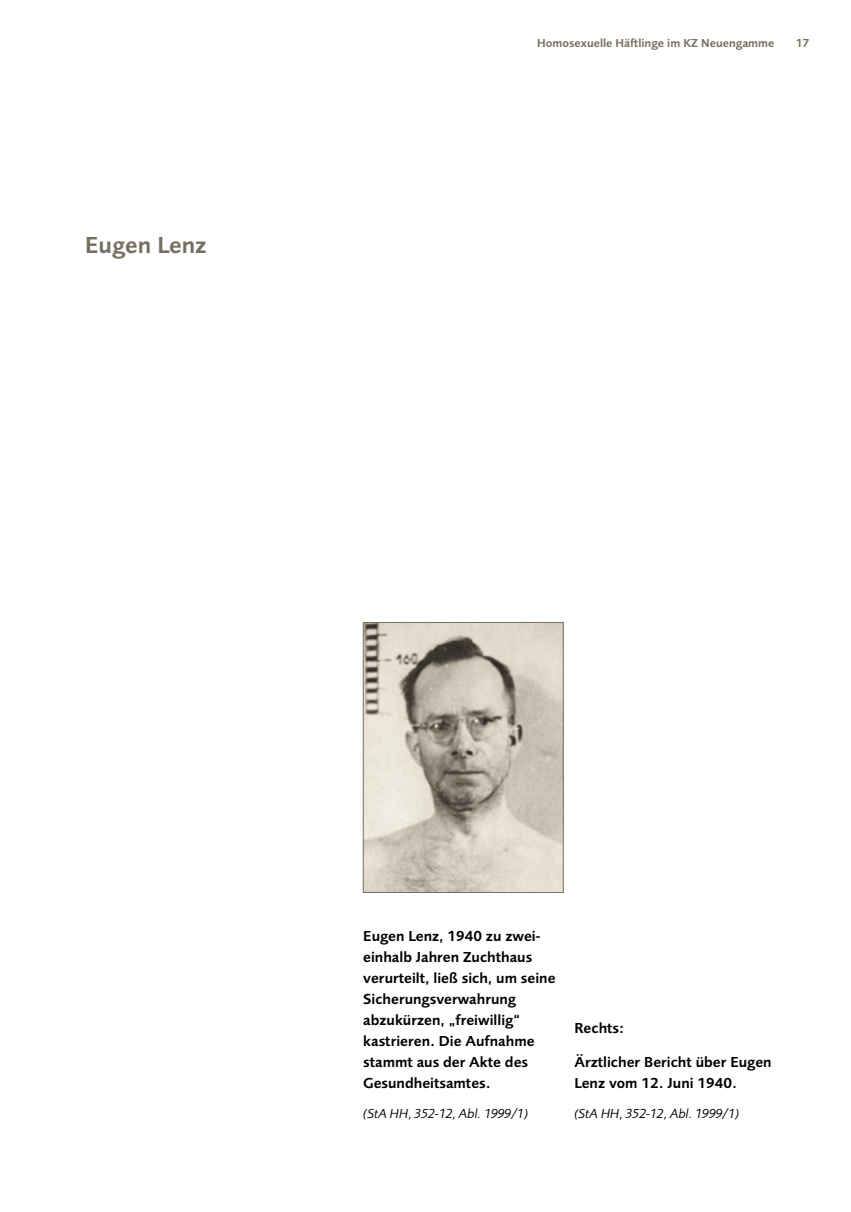
<style>
.page{position:relative;width:851px;height:1212px;background:#fff}
.page>*{position:absolute;margin:0;border:0;box-sizing:border-box;transform-origin:0 0}
.t1{font:600 24px "Foundry Sans";color:#75705f}
.t2{font:600 15px/21px "Foundry Sans";color:#000}
.t3{font:italic 13.5px "Foundry Sans";color:#000}
.t4{font:600 12px "Foundry Sans";color:#75705f}
</style>
<div class="page">
<img style="left:365px;top:624px;width:196px;height:267px">
<div style="left:363px;top:622px;width:200px;height:271px;border:1px solid #75705f"></div>
<h1 class="t1" style="left:85px;top:227px;width:123px">Eugen Lenz</h1>
<p class="t4" style="left:537px;top:34px;width:238px">Homosexuelle Häftlinge im KZ Neuengamme</p>
<p class="t4" style="left:795px;top:34px;width:15px">17</p>
<p class="t2" style="left:363px;top:925px;width:194px">Eugen Lenz, 1940 zu zwei&shy;einhalb Jahren Zuchthaus verurteilt, ließ sich, um seine<br>Sicherungsverwahrung abzukürzen, „freiwillig“ kastrieren. Die Aufnahme stammt aus der Akte des<br>Gesundheitsamtes.</p>
<p class="t3" style="left:363px;top:1104px;width:166px">(StA HH, 352-12, Abl. 1999/1)</p>
<p class="t2" style="left:574px;top:1016px;width:51px">Rechts:</p>
<p class="t2" style="left:574px;top:1051px;width:199px">Ärztlicher Bericht über Eugen<br>Lenz vom 12. Juni 1940.</p>
<p class="t3" style="left:574px;top:1104px;width:166px">(StA HH, 352-12, Abl. 1999/1)</p>
</div>
